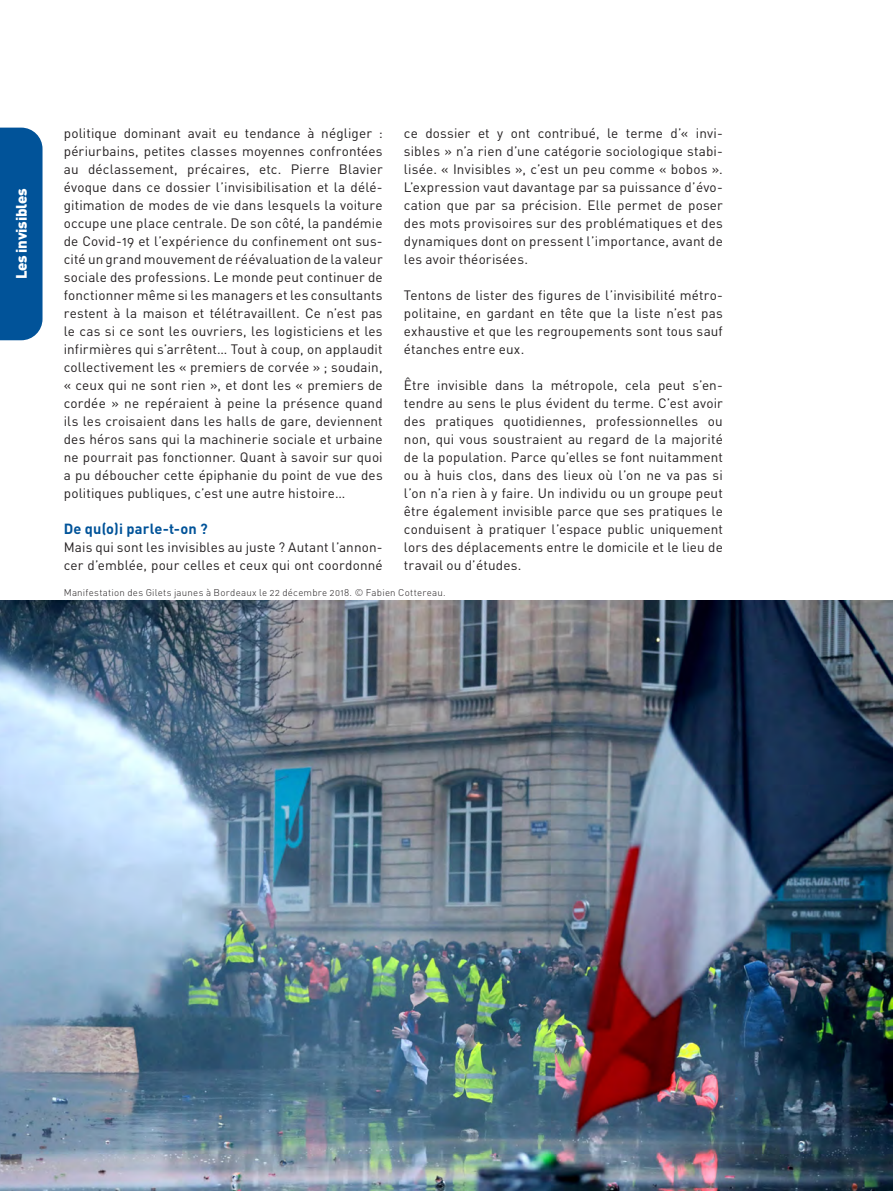
<style>
.page{position:relative;width:893px;height:1191px;background:#fff}
.page>*{position:absolute;margin:0;border:0;box-sizing:border-box;transform-origin:0 0}
.t1{font:900 15px "DINOT";letter-spacing:-.02em;color:#fff}
.Titre_dans_texte{font:700 14.55px "DINOT";letter-spacing:.01em;color:#015399}
.Texte_labeur{font:13.5px/18px "DINOT";letter-spacing:.01em;color:#231f20;text-align:justify}
.legende___note_de_b{font:300 9.75px "DINOT";letter-spacing:.025em;color:#231f20}
</style>
<div class="page">
<img style="left:0;top:600px;width:893px;height:591px">
<div style="left:0;top:128px;width:43px;height:212px;background:#015399"></div>
<p class="t1" style="left:10px;top:279px;width:92px;rotate:-90deg">Les invisibles</p>
<p class="Texte_labeur" style="left:404px;top:123px;width:320px">ce dossier et y ont contribué, le terme d’« invi&shy;sibles » n’a rien d’une catégorie sociologique stabi&shy;lisée. « Invisibles », c’est un peu comme « bobos ».<br>L’expression vaut davantage par sa puissance d’évo&shy;cation que par sa précision. Elle permet de poser des mots provisoires sur des problématiques et des dynamiques dont on pressent l’importance, avant de les avoir théorisées.</p>
<p class="Texte_labeur" style="left:404px;top:285px;width:320px">Tentons de lister des figures de l’invisibilité métro&shy;politaine, en gardant en tête que la liste n’est pas exhaustive et que les regroupements sont tous sauf étanches entre eux.</p>
<p class="Texte_labeur" style="left:404px;top:375px;width:320px">Être invisible dans la métropole, cela peut s’en&shy;tendre au sens le plus évident du terme. C’est avoir des pratiques quotidiennes, professionnelles ou non, qui vous soustraient au regard de la majorité de la population. Parce qu’elles se font nuitamment ou à huis clos, dans des lieux où l’on ne va pas si l’on n’a rien à y faire. Un individu ou un groupe peut être également invisible parce que ses pratiques le conduisent à pratiquer l’espace public uniquement lors des déplacements entre le domicile et le lieu de travail ou d’études.</p>
<p class="legende___note_de_b" style="left:64px;top:585px;width:383px">Manifestation des Gilets jaunes à Bordeaux le 22 décembre 2018. © Fabien Cottereau.</p>
<p class="Texte_labeur" style="left:64px;top:123px;width:320px">politique dominant avait eu tendance à négliger : périurbains, petites classes moyennes confrontées au déclassement, précaires, etc. Pierre Blavier évoque dans ce dossier l’invisibilisation et la délé&shy;gitimation de modes de vie dans lesquels la voiture occupe une place centrale. De son côté, la pandémie de Covid-19 et l’expérience du confinement ont sus&shy;cité un grand mouvement de réévaluation de la valeur sociale des professions. Le monde peut continuer de fonctionner même si les managers et les consultants restent à la maison et télétravaillent. Ce n’est pas le cas si ce sont les ouvriers, les logisticiens et les infirmières qui s’arrêtent… Tout à coup, on applaudit collectivement les « premiers de corvée » ; soudain, « ceux qui ne sont rien », et dont les « premiers de cordée » ne repéraient à peine la présence quand ils les croisaient dans les halls de gare, deviennent des héros sans qui la machinerie sociale et urbaine ne pourrait pas fonctionner. Quant à savoir sur quoi a pu déboucher cette épiphanie du point de vue des politiques publiques, c’est une autre histoire…</p>
<p class="Titre_dans_texte" style="left:64px;top:517px;width:146px">De qu(o)i parle-t-on ?</p>
<p class="Texte_labeur" style="left:64px;top:537px;width:320px">Mais qui sont les invisibles au juste ? Autant l’annon&shy;cer d’emblée, pour celles et ceux qui ont coordonné</p>
</div>
